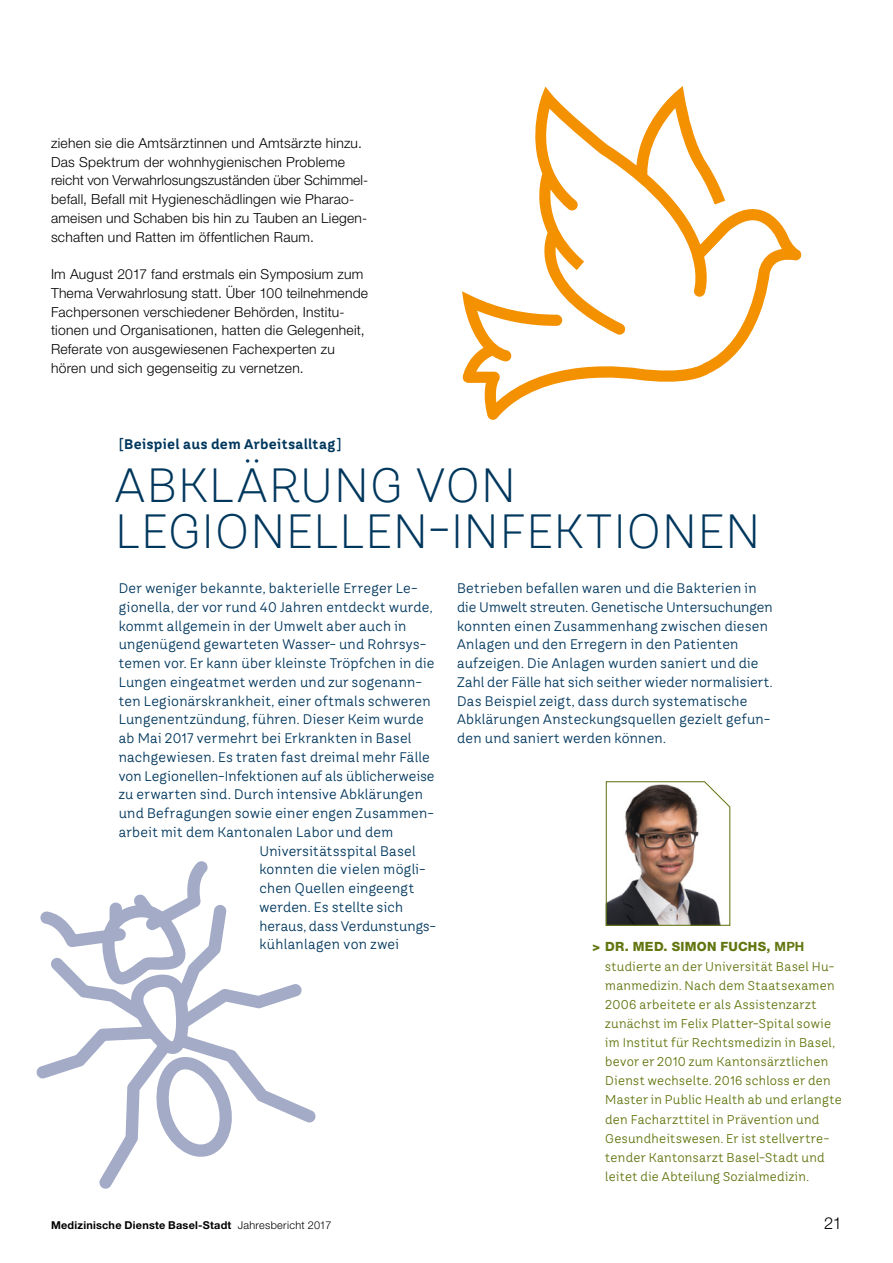
<style>
.page{position:relative;width:893px;height:1263px;background:#fff}
.page>*{position:absolute;margin:0;border:0;box-sizing:border-box;transform-origin:0 0}
.t1{font:300 48px/46.5px "TT Hazelnuts";letter-spacing:.025em;color:#00375d}
.t2{font:300 16.5px "Helvetica Neue LT Std";color:#000}
.t3{font:700 13.95px "TT Hazelnuts";letter-spacing:.025em;color:#00375d}
.t4{font:13.8px/18.8px "TT Hazelnuts";letter-spacing:.02em;color:#00375d}
.t5{font:300 13.8px/18.8px "Helvetica Neue LT Std";letter-spacing:.02em;color:#000}
.t6{font:12.75px/19px "TT Hazelnuts";letter-spacing:.025em;color:#617610}
.t7{font:700 10.8px "Helvetica Neue LT Std";letter-spacing:.02em;color:#000}
.s1{font-weight:500}
.s2{font-family:"Helvetica Neue LT Std";font-weight:800}
.s3{font-family:"Helvetica Neue LT Std";font-weight:700}
.s4{font-weight:300}
</style>
<div class="page">
<svg style="left:462px;top:86px;width:340px;height:334px"></svg>
<svg style="left:192px;top:861px;width:16px;height:9px"></svg>
<svg style="left:36px;top:870px;width:280px;height:319px"></svg>
<svg style="left:605px;top:781px;width:126px;height:145px"></svg>
<p class="t5" style="left:51px;top:133px;width:317px">ziehen sie die Amtsärztinnen und Amtsärzte hinzu.<br>Das Spektrum der wohnhygienischen Probleme reicht von Verwahrlosungszuständen über Schimmel&shy;befall, Befall mit Hygieneschädlingen wie Pharao&shy;ameisen und Schaben bis hin zu Tauben an Liegen&shy;schaften und Ratten im öffentlichen Raum.</p>
<p class="t5" style="left:51px;top:264px;width:318px">Im August 2017 fand erstmals ein Symposium zum Thema Verwahrlosung statt. Über 100 teilnehmende Fachpersonen verschiedener Behörden, Institu&shy;tionen und Organisationen, hatten die Gelegenheit, Referate von ausgewiesenen Fachexperten zu hören und sich gegenseitig zu vernetzen.</p>
<p class="t3" style="left:119px;top:435px;width:224px"><span class="s1">[</span>Beispiel aus dem Arbeitsalltag<span class="s1">]</span></p>
<h3 class="t1" style="left:115px;top:461px;width:646px">ABKLÄRUNG VON<br>LEGIONELLEN-INFEKTIONEN</h3>
<p class="t4" style="left:119px;top:579px;width:299px">Der weniger bekannte, bakterielle Erreger Le-</p>
<p class="t4" style="left:119px;top:597px;width:315px">gionella, der vor rund 40 Jahren entdeckt wurde,</p>
<p class="t4" style="left:119px;top:616px;width:289px">kommt allgemein in der Umwelt aber auch in</p>
<p class="t4" style="left:119px;top:635px;width:309px">ungenügend gewarteten Wasser- und Rohrsys-</p>
<p class="t4" style="left:119px;top:654px;width:317px">temen vor. Er kann über kleinste Tröpfchen in die</p>
<p class="t4" style="left:119px;top:672px;width:304px">Lungen eingeatmet werden und zur sogenann-</p>
<p class="t4" style="left:119px;top:691px;width:313px">ten Legionärskrankheit, einer oftmals schweren</p>
<p class="t4" style="left:119px;top:710px;width:307px">Lungenentzündung, führen. Dieser Keim wurde</p>
<p class="t4" style="left:119px;top:729px;width:294px">ab Mai 2017 vermehrt bei Erkrankten in Basel</p>
<p class="t4" style="left:119px;top:747px;width:313px">nachgewiesen. Es traten fast dreimal mehr Fälle</p>
<p class="t4" style="left:119px;top:766px;width:317px">von Legionellen-Infektionen auf als üblicherweise</p>
<p class="t4" style="left:119px;top:785px;width:306px">zu erwarten sind. Durch intensive Abklärungen</p>
<p class="t4" style="left:119px;top:804px;width:316px">und Befragungen sowie einer engen Zusammen-</p>
<p class="t4" style="left:119px;top:822px;width:276px">arbeit mit dem Kantonalen Labor und dem</p>
<p class="t4" style="left:259px;top:841px;width:158px">Universitätsspital Basel</p>
<p class="t4" style="left:259px;top:860px;width:168px">konnten die vielen mögli-</p>
<p class="t4" style="left:259px;top:879px;width:156px">chen Quellen eingeengt</p>
<p class="t4" style="left:259px;top:897px;width:145px">werden. Es stellte sich</p>
<p class="t4" style="left:259px;top:916px;width:177px">heraus, dass Verdunstungs-</p>
<p class="t4" style="left:259px;top:935px;width:141px">kühlanlagen von zwei</p>
<p class="t4" style="left:457px;top:579px;width:317px">Betrieben befallen waren und die Bakterien in die Umwelt streuten. Genetische Untersuchungen konnten einen Zusammenhang zwischen diesen Anlagen und den Erregern in den Patienten aufzeigen. Die Anlagen wurden saniert und die Zahl der Fälle hat sich seither wieder normalisiert.<br>Das Beispiel zeigt, dass durch systematische Abklärungen Ansteckungsquellen gezielt gefun&shy;den und saniert werden können.</p>
<p class="t6" style="left:605px;top:937px;width:238px;text-indent:-13px"><span class="s2">&gt; DR. MED. SIMON FUCHS,</span> <span class="s3">MPH </span>studierte an der Universität Basel Hu&shy;manmedizin. Nach dem Staatsexamen 2006 arbeitete er als Assistenzarzt zunächst im Felix Platter-Spital sowie im Institut für Rechtsmedizin in Basel, bevor er 2010 zum Kantonsärztlichen Dienst wechselte. 2016 schloss er den Master in Public Health ab und erlangte den Facharzttitel in Prävention und Gesundheitswesen. Er ist stellvertre&shy;tender Kantonsarzt Basel-Stadt und leitet die Abteilung Sozialmedizin.</p>
<p class="t7" style="left:51px;top:1218px;width:282px">Medizinische Dienste Basel-Stadt <span class="s4">Jahresbericht 2017</span></p>
<p class="t2" style="left:824px;top:1213px;width:19px">21</p>
</div>
